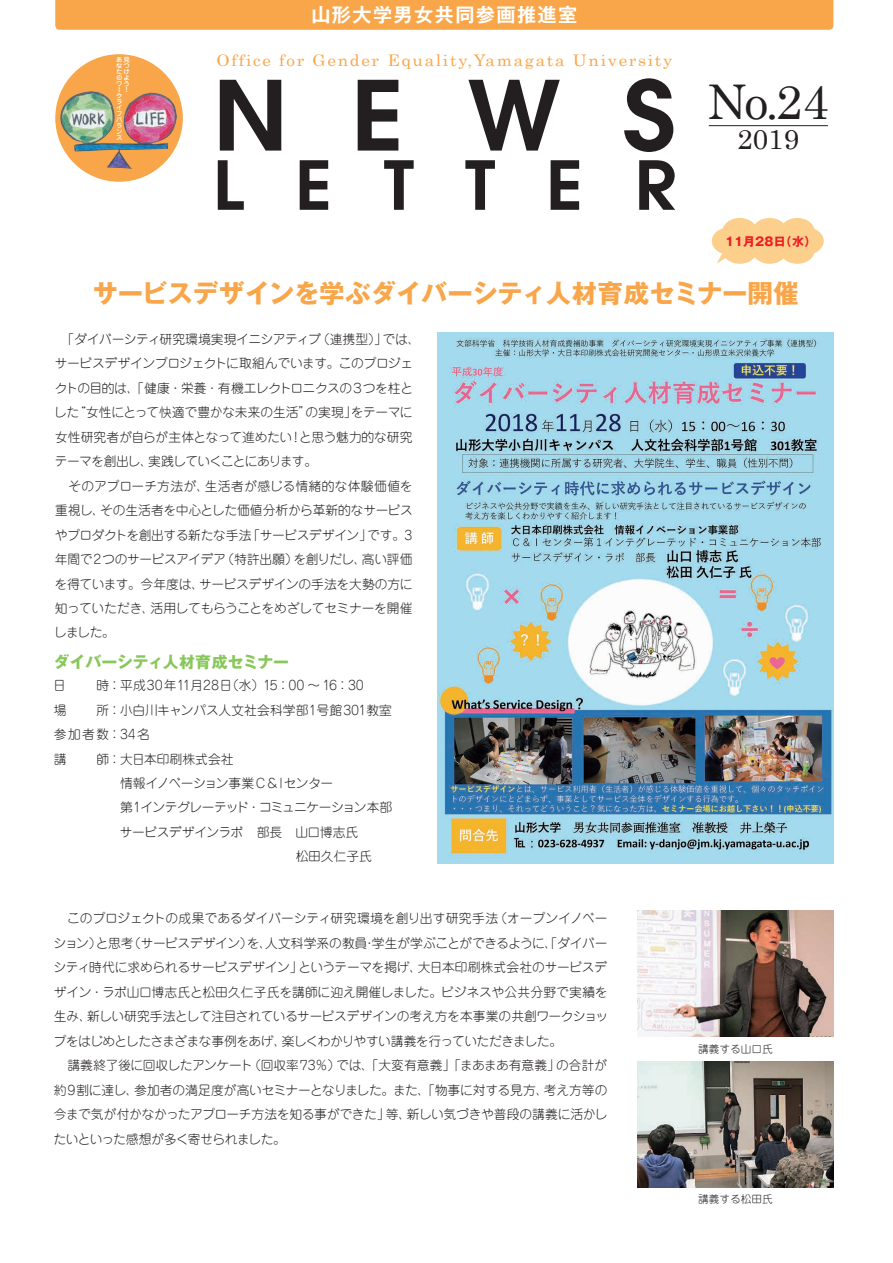
<style>
.page{position:relative;width:893px;height:1263px;background:#fff}
.page>*{position:absolute;margin:0;border:0;box-sizing:border-box;transform-origin:0 0}
.t1{font:600 95.7px "Avant Garde";color:#231f20;scale:1.07 1}
.t2{font:600 66.9px "Avant Garde";letter-spacing:.715em;color:#231f20;scale:1.07 1}
.t3{font:47.85px "Century";color:#231f20}
.t4{font:27.6px "Century";color:#231f20}
.t5{font:700 25.5px "Gothic MB101 Pro";letter-spacing:-.01em;color:#f9a64a}
.t6{font:700 19.2px "Gothic MB101 Pro De";letter-spacing:.075em;color:#fff}
.t7{font:15.9px "Century";letter-spacing:.1em;color:#f9a64a;scale:1.07 1}
.t8{font:700 15.9px "Gothic MB101 Pro";letter-spacing:-.01em;color:#88c75a}
.t9{font:300 12.75px/24.5px "Jun 101 Pro";letter-spacing:-.02em;color:#231f20}
.t10{font:300 12.75px/24.5px "Jun 101 Pro";letter-spacing:.005em;color:#231f20}
.t11{font:700 12px "Gothic MB101 Pro";letter-spacing:.005em;color:#ee1d23}
.t12{font:300 10.65px "Jun 101 Pro";color:#231f20}
.t13{font:500 6.45px/6px "Jun 34 Pro";color:#fff}
</style>
<div class="page">
<div style="left:55px;top:0;width:778px;height:30px;background:#f9a64a"></div>
<div style="left:55px;top:54px;width:128px;height:128px;background:#f9a64a;border-radius:50%"></div>
<img style="left:58px;top:91px;width:119px;height:78px">
<hr style="left:709px;top:125px;width:119px;height:1px;background:#231f20">
<div style="left:722px;top:218px;width:35px;height:27px;background:#fdcf8c;border-radius:50%"></div>
<div style="left:722px;top:236px;width:35px;height:28px;background:#fdcf8c;border-radius:50%"></div>
<div style="left:752px;top:218px;width:35px;height:27px;background:#fdcf8c;border-radius:50%"></div>
<div style="left:780px;top:218px;width:35px;height:27px;background:#fdcf8c;border-radius:50%"></div>
<div style="left:761px;top:227px;width:35px;height:28px;background:#fdcf8c;border-radius:50%"></div>
<div style="left:789px;top:227px;width:35px;height:28px;background:#fdcf8c;border-radius:50%"></div>
<div style="left:712px;top:227px;width:35px;height:28px;background:#fdcf8c;border-radius:50%"></div>
<div style="left:736px;top:227px;width:35px;height:28px;background:#fdcf8c;border-radius:50%"></div>
<div style="left:752px;top:236px;width:35px;height:28px;background:#fdcf8c;border-radius:50%"></div>
<div style="left:780px;top:236px;width:35px;height:28px;background:#fdcf8c;border-radius:50%"></div>
<svg style="left:716px;top:252px;width:16px;height:12px"></svg>
<img style="left:438px;top:333px;width:395px;height:530px">
<img style="left:638px;top:1062px;width:195px;height:126px">
<img style="left:638px;top:910px;width:195px;height:126px">
<p class="t13" style="left:116px;top:56px;width:15px">あ見なつたけのよワうー<br>ク<br>ラ<br>イ<br>フ<br>バ<br>ラ<br>ン<br>ス</p>
<p class="t13" style="left:124px;top:86px;width:5px">！</p>
<h3 class="t6" style="left:311px;top:-1px;width:267px">山形大学男女共同参画推進室</h3>
<p class="t7" style="left:216px;top:47px;width:428px">Office for Gender Equality,Yamagata University</p>
<h1 class="t1" style="left:213px;top:53px;width:435px">NEWS</h1>
<h2 class="t2" style="left:213px;top:141px;width:435px">LETTER</h2>
<h3 class="t3" style="left:707px;top:62px;width:123px">No.24</h3>
<h3 class="t4" style="left:738px;top:116px;width:63px">2019</h3>
<p class="t11" style="left:725px;top:231px;width:93px">11月28日（水）</p>
<h3 class="t5" style="left:93px;top:272px;width:708px">サービスデザインを学ぶダイバーシティ人材育成セミナー開催</h3>
<p class="t9" style="left:54px;top:325px;width:368px">　「ダイバーシティ研究環境実現イニシアティブ（連携型）」では、サービスデザインプロジェクトに取組んでいます。このプロジェクトの目的は、「健康・栄養・有機エレクトロニクスの３つを柱とした“女性にとって快適で豊かな未来の生活”の実現」をテーマに女性研究者が自らが主体となって進めたい！と思う魅力的な研究テーマを創出し、実践していくことにあります。<br>　そのアプローチ方法が、生活者が感じる情緒的な体験価値を重視し、その生活者を中心とした価値分析から革新的なサービスやプロダクトを創出する新たな手法「サービスデザイン」です。3年間で2つのサービスアイデア（特許出願）を創りだし、高い評価を得ています。今年度は、サービスデザインの手法を大勢の方に知っていただき、活用してもらうことをめざしてセミナーを開催しました。</p>
<p class="t8" style="left:53px;top:649px;width:237px">ダイバーシティ人材育成セミナー</p>
<p class="t9" style="left:53px;top:672px;width:14px">日</p>
<p class="t9" style="left:96px;top:672px;width:269px">時：平成30年11月28日（水）15：00 ～ 16：30</p>
<p class="t9" style="left:54px;top:696px;width:14px">場</p>
<p class="t10" style="left:54px;top:696px;width:340px;text-indent:43px">所：小白川キャンパス人文社会科学部1号館301教室参加者数：34名<br>講</p>
<p class="t9" style="left:120px;top:745px;width:274px;text-indent:-23px">師：大日本印刷株式会社<br>情報イノベーション事業C＆Iセンター<br>第1インテグレーテッド・コミュニケーション本部サービスデザインラボ　部長　山口博志氏</p>
<p class="t9" style="left:53px;top:905px;width:556px">　このプロジェクトの成果であるダイバーシティ研究環境を創り出す研究手法（オープンイノベーション）と思考（サービスデザイン）を、人文科学系の教員・学生が学ぶことができるように、「ダイバーシティ時代に求められるサービスデザイン」というテーマを掲げ、大日本印刷株式会社のサービスデザイン・ラボ山口博志氏と松田久仁子氏を講師に迎え開催しました。ビジネスや公共分野で実績を生み、新しい研究手法として注目されているサービスデザインの考え方を本事業の共創ワークショップをはじめとしたさまざまな事例をあげ、楽しくわかりやすい講義を行っていただきました。<br>　講義終了後に回収したアンケート（回収率73％）では、「大変有意義」「まあまあ有意義」の合計が約9割に達し、参加者の満足度が高いセミナーとなりました。また、「物事に対する見方、考え方等の今まで気が付かなかったアプローチ方法を知る事ができた」等、新しい気づきや普段の講義に活かしたいといった感想が多く寄せられました。</p>
<p class="t12" style="left:698px;top:1041px;width:76px">講義する山口氏</p>
<p class="t12" style="left:698px;top:1191px;width:76px">講義する松田氏</p>
</div>
